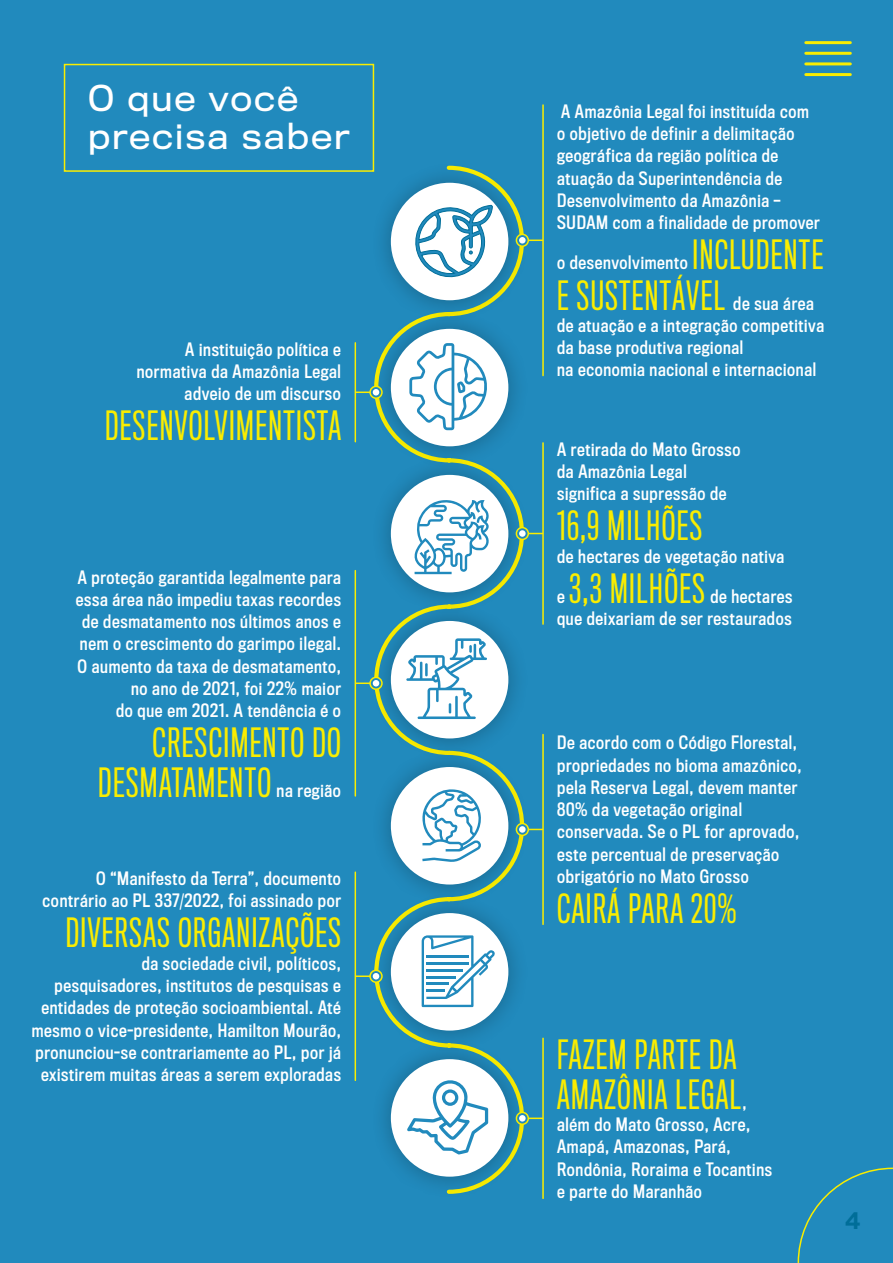
<style>
.page{position:relative;width:893px;height:1263px;background:#218abd}
.page>*{position:absolute;margin:0;border:0;box-sizing:border-box;transform-origin:0 0}
.t1{font:37.2px/40px "Titling Gothic FB Comp";letter-spacing:.04em;color:#faed00}
.t2{font:33px/37.5px "Titling Gothic FB Normal";letter-spacing:.06em;color:#fff}
.t3{font:500 21px "Titling Gothic FB Normal";color:#006e99}
.t4{font:17.1px/22.2px "Titling Gothic FB Cond Standard";letter-spacing:.04em;color:#fff}
.s1{font-family:"Titling Gothic FB Cond Standard";font-size:17.1px;color:#fff}
.s2{font-family:"Aktiv Grotesk Cd";font-weight:700}
.s3{font-family:"Titling Gothic FB Comp";font-size:37.2px;color:#faed00}
</style>
<div class="page">
<svg style="left:798px;top:1167px;width:95px;height:96px"></svg>
<div style="left:64px;top:64px;width:310px;height:108px;background:#218abd;border:2px solid #faed00"></div>
<div style="left:369px;top:161px;width:161px;height:161px;background:#000;opacity:.27"></div>
<div style="left:391px;top:183px;width:117px;height:117px;background:#fff;border-radius:50%"></div>
<div style="left:369px;top:453px;width:161px;height:161px;background:#000;opacity:.27"></div>
<div style="left:391px;top:475px;width:117px;height:117px;background:#fff;border-radius:50%"></div>
<div style="left:369px;top:745px;width:161px;height:161px;background:#000;opacity:.27"></div>
<div style="left:391px;top:767px;width:117px;height:117px;background:#fff;border-radius:50%"></div>
<div style="left:369px;top:307px;width:161px;height:161px;background:#000;opacity:.27"></div>
<div style="left:391px;top:329px;width:117px;height:117px;background:#fff;border-radius:50%"></div>
<div style="left:369px;top:599px;width:161px;height:161px;background:#000;opacity:.27"></div>
<div style="left:391px;top:621px;width:117px;height:117px;background:#fff;border-radius:50%"></div>
<div style="left:369px;top:891px;width:161px;height:161px;background:#000;opacity:.27"></div>
<div style="left:391px;top:913px;width:117px;height:117px;background:#fff;border-radius:50%"></div>
<div style="left:369px;top:1037px;width:161px;height:162px;background:#000;opacity:.27"></div>
<div style="left:391px;top:1059px;width:117px;height:118px;background:#fff;border-radius:50%"></div>
<svg style="left:415px;top:205px;width:78px;height:73px"></svg>
<svg style="left:409px;top:343px;width:78px;height:87px"></svg>
<svg style="left:406px;top:638px;width:81px;height:81px"></svg>
<svg style="left:414px;top:500px;width:75px;height:74px"></svg>
<svg style="left:422px;top:789px;width:59px;height:73px"></svg>
<svg style="left:407px;top:1077px;width:81px;height:77px"></svg>
<svg style="left:422px;top:935px;width:73px;height:72px"></svg>
<hr style="left:806px;top:41px;width:44px;height:3px;background:#faed00">
<hr style="left:806px;top:52px;width:44px;height:3px;background:#faed00">
<hr style="left:806px;top:62px;width:44px;height:3px;background:#faed00">
<hr style="left:806px;top:73px;width:44px;height:3px;background:#faed00">
<hr style="left:542px;top:105px;width:2px;height:271px;background:#faed00">
<svg style="left:529px;top:240px;width:13px;height:1px"></svg>
<svg style="left:516px;top:234px;width:12px;height:12px"></svg>
<div style="left:519px;top:237px;width:7px;height:7px;background:#fff;border-radius:50%"></div>
<div style="left:516px;top:234px;width:13px;height:13px;border:2px solid #faed00;border-radius:50%"></div>
<hr style="left:542px;top:443px;width:2px;height:181px;background:#faed00">
<svg style="left:529px;top:533px;width:13px;height:1px"></svg>
<svg style="left:516px;top:528px;width:12px;height:11px"></svg>
<div style="left:519px;top:530px;width:7px;height:7px;background:#fff;border-radius:50%"></div>
<div style="left:516px;top:527px;width:13px;height:13px;border:2px solid #faed00;border-radius:50%"></div>
<hr style="left:542px;top:734px;width:2px;height:190px;background:#faed00">
<svg style="left:529px;top:829px;width:13px;height:1px"></svg>
<svg style="left:516px;top:823px;width:12px;height:12px"></svg>
<div style="left:519px;top:826px;width:7px;height:7px;background:#fff;border-radius:50%"></div>
<div style="left:516px;top:823px;width:13px;height:13px;border:2px solid #faed00;border-radius:50%"></div>
<hr style="left:542px;top:1038px;width:2px;height:160px;background:#faed00">
<svg style="left:529px;top:1117px;width:13px;height:2px"></svg>
<svg style="left:516px;top:1112px;width:12px;height:12px"></svg>
<div style="left:519px;top:1115px;width:7px;height:6px;background:#fff;border-radius:50%"></div>
<div style="left:516px;top:1112px;width:13px;height:13px;border:2px solid #faed00;border-radius:50%"></div>
<hr style="left:355px;top:571px;width:1px;height:225px;background:#faed00">
<svg style="left:370px;top:677px;width:12px;height:12px"></svg>
<svg style="left:356px;top:680px;width:23px;height:6px"></svg>
<div style="left:369px;top:677px;width:14px;height:13px;border:2px solid #faed00;border-radius:50%"></div>
<hr style="left:355px;top:343px;width:1px;height:99px;background:#faed00">
<svg style="left:370px;top:386px;width:12px;height:12px"></svg>
<svg style="left:356px;top:389px;width:23px;height:6px"></svg>
<div style="left:369px;top:386px;width:14px;height:13px;border:2px solid #faed00;border-radius:50%"></div>
<hr style="left:355px;top:872px;width:1px;height:208px;background:#faed00">
<svg style="left:370px;top:970px;width:12px;height:12px"></svg>
<svg style="left:356px;top:973px;width:23px;height:6px"></svg>
<div style="left:369px;top:969px;width:14px;height:14px;border:2px solid #faed00;border-radius:50%"></div>
<h2 class="t2" style="left:88px;top:81px;width:263px">O que você precisa saber</h2>
<p class="t4" style="left:137px;top:338px;width:206px;text-align:right">A instituição política e normativa da Amazônia Legal adveio de um discurso</p>
<h1 class="t1" style="left:105px;top:407px;width:237px">DESENVOLVIMENTISTA</h1>
<p class="t4" style="left:76px;top:566px;width:267px;text-align:right">A proteção garantida legalmente para essa área não impediu taxas recordes de desmatamento nos últimos anos e nem o crescimento do garimpo ilegal.<br>O aumento da taxa de desmatamento, no ano de 2021, foi 22% maior<br>do que em 2021. A tendência é o</p>
<h1 class="t1" style="left:98px;top:724px;width:244px;text-align:right">CRESCIMENTO DO<br>DESMATAMENTO <span class="s1">na região</span></h1>
<p class="t4" style="left:43px;top:868px;width:300px;text-align:right">O “Manifesto da Terra”, documento contrário ao PL 337/2022, foi assinado por</p>
<h1 class="t1" style="left:66px;top:914px;width:277px">DIVERSAS ORGANIZAÇÕES</h1>
<p class="t4" style="left:32px;top:952px;width:311px;text-align:right">da sociedade civil, políticos, pesquisadores, institutos de pesquisas e entidades de proteção socioambiental. Até mesmo o vice-presidente, Hamilton Mourão, pronunciou-se contrariamente ao PL, por já existirem muitas áreas a serem exploradas</p>
<p class="t4" style="left:557px;top:101px;width:264px">A Amazônia Legal foi instituída com<br>o objetivo de definir a delimitação geográfica da região política de atuação da Superintendência de Desenvolvimento da Amazônia <span class="s2">– </span>SUDAM com a finalidade de promover</p>
<p class="t4" style="left:557px;top:252px;width:267px">o desenvolvimento <span class="s3">INCLUDENTE</span></p>
<h1 class="t1" style="left:557px;top:276px;width:258px">E SUSTENTÁVEL <span class="s1">de sua área</span></h1>
<p class="t4" style="left:557px;top:314px;width:268px">de atuação e a integração competitiva da base produtiva regional<br>na economia nacional e internacional</p>
<p class="t4" style="left:557px;top:438px;width:185px">A retirada do Mato Grosso da Amazônia Legal significa a supressão de</p>
<h1 class="t1" style="left:557px;top:507px;width:147px">16,9 MILHÕES</h1>
<p class="t4" style="left:557px;top:545px;width:229px">de hectares de vegetação nativa</p>
<p class="t4" style="left:557px;top:586px;width:237px">e <span class="s3">3,3 MILHÕES</span> de hectares que deixariam de ser restaurados</p>
<p class="t4" style="left:557px;top:732px;width:246px">De acordo com o Código Florestal, propriedades no bioma amazônico, pela Reserva Legal, devem manter<br>80% da vegetação original conservada. Se o PL for aprovado, este percentual de preservação obrigatório no Mato Grosso</p>
<h1 class="t1" style="left:557px;top:890px;width:181px">CAIRÁ PARA 20%</h1>
<h1 class="t1" style="left:557px;top:1035px;width:191px">FAZEM PARTE DA<br>AMAZÔNIA LEGAL<span class="s1">,</span></h1>
<p class="t4" style="left:557px;top:1114px;width:217px">além do Mato Grosso, Acre,<br>Amapá, Amazonas, Pará,<br>Rondônia, Roraima e Tocantins e parte do Maranhão</p>
<p class="t3" style="left:845px;top:1209px;width:16px">4</p>
</div>
